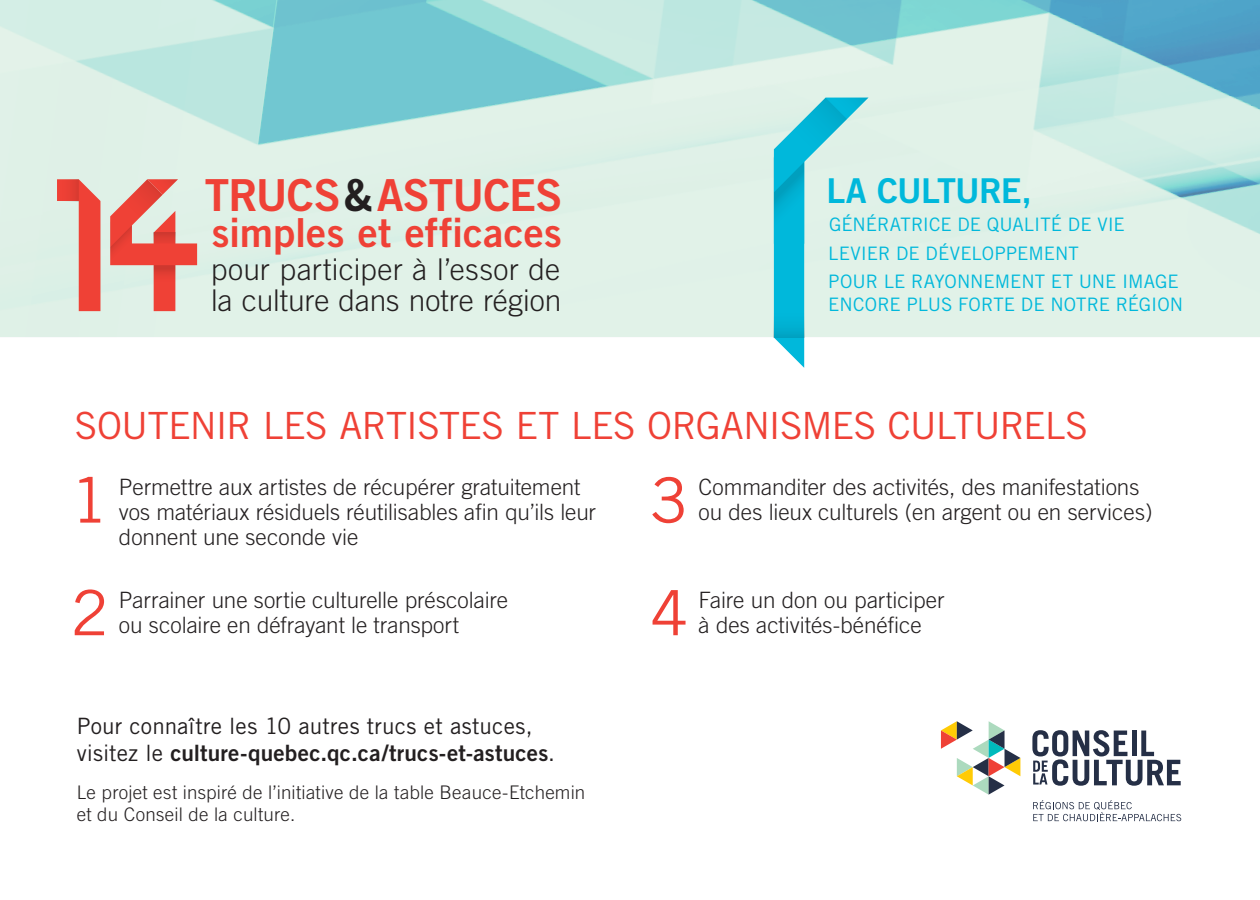
<style>
.page{position:relative;width:1260px;height:900px;background:#fff}
.page>*{position:absolute;margin:0;border:0;box-sizing:border-box;transform-origin:0 0}
.t1{font:62.5px "Trade Gothic";color:#ef4136}
.t2{font:44px "Trade Gothic Bold Two";letter-spacing:-.02em;color:#ef4136}
.t3{font:40px "Trade Gothic Bold Two";color:#ef4136}
.t4{font:37.5px "Trade Gothic";letter-spacing:-.025em;color:#ef4136}
.t5{font:34.25px "Trade Gothic Bold Two";letter-spacing:-.025em;color:#00b8db}
.t6{font:300 30px/31.5px "Trade Gothic";color:#231f20}
.t7{font:300 22.5px/25px "Trade Gothic";color:#231f20}
.t8{font:22.5px "Trade Gothic Bold Two";letter-spacing:.01em;color:#231f20}
.t9{font:22.5px "Trade Gothic";letter-spacing:.005em;color:#231f20}
.t10{font:300 18.75px/22.5px "Trade Gothic";letter-spacing:.015em;color:#231f20}
.t11{font:18.5px/28.5px "Trade Gothic";color:#00b8db}
.s1{color:#231f20}
.s2{font-family:"Trade Gothic"}
</style>
<div class="page">
<svg style="left:0;top:0;width:1260px;height:338px;background:#cae8e2"></svg>
<svg style="left:57px;top:179px;width:43px;height:132px;background:#e59187"></svg>
<svg style="left:110px;top:179px;width:87px;height:132px;background:#e3a297"></svg>
<svg style="left:774px;top:98px;width:95px;height:270px;background:#99dee4"></svg>
<svg style="left:941px;top:721px;width:79px;height:74px"></svg>
<svg style="left:1032px;top:730px;width:149px;height:56px"></svg>
<svg style="left:1033px;top:800px;width:148px;height:21px"></svg>
<h2 class="t2" style="left:205px;top:168px;width:359px">TRUCS<span class="s1">&amp;</span>ASTUCES</h2>
<h3 class="t3" style="left:212px;top:208px;width:352px">simples et efficaces</h3>
<h3 class="t6" style="left:211px;top:253px;width:352px">pour participer à l’essor de la culture dans notre région</h3>
<h3 class="t5" style="left:826px;top:169px;width:207px">LA CULTURE,</h3>
<p class="t11" style="left:828px;top:210px;width:352px">GÉNÉRATRICE DE QUALITÉ DE VIE<br>LEVIER DE DÉVELOPPEMENT<br>POUR LE RAYONNEMENT ET UNE IMAGE</p>
<p class="t11" style="left:828px;top:290px;width:356px">ENCORE PLUS FORTE DE NOTRE RÉGION</p>
<h3 class="t4" style="left:75px;top:403px;width:1015px">SOUTENIR LES ARTISTES ET LES ORGANISMES CULTURELS</h3>
<h1 class="t1" style="left:71px;top:463px;width:40px">1</h1>
<p class="t7" style="left:119px;top:474px;width:479px">Permettre aux artistes de récupérer gratuitement vos matériaux résiduels réutilisables afin qu’ils leur donnent une seconde vie</p>
<h1 class="t1" style="left:71px;top:575px;width:40px">2</h1>
<p class="t7" style="left:119px;top:587px;width:391px">Parrainer une sortie culturelle préscolaire</p>
<p class="t7" style="left:119px;top:612px;width:342px">ou scolaire en défrayant le transport</p>
<p class="t9" style="left:77px;top:712px;width:457px">Pour connaître les 10 autres trucs et astuces,</p>
<p class="t8" style="left:77px;top:739px;width:480px"><span class="s2">visitez le</span> culture-quebec.qc.ca/trucs-et-astuces<span class="s2">.</span></p>
<p class="t10" style="left:77px;top:781px;width:510px">Le projet est inspiré de l’initiative de la table Beauce-Etchemin et du Conseil de la culture.</p>
<h1 class="t1" style="left:650px;top:463px;width:40px">3</h1>
<p class="t7" style="left:699px;top:474px;width:442px">Commanditer des activités, des manifestations</p>
<p class="t7" style="left:699px;top:499px;width:456px">ou des lieux culturels (en argent ou en services)</p>
<h1 class="t1" style="left:650px;top:575px;width:40px">4</h1>
<p class="t7" style="left:699px;top:587px;width:248px">Faire un don ou participer</p>
<p class="t7" style="left:699px;top:612px;width:225px">à des activités-bénéfice</p>
</div>
